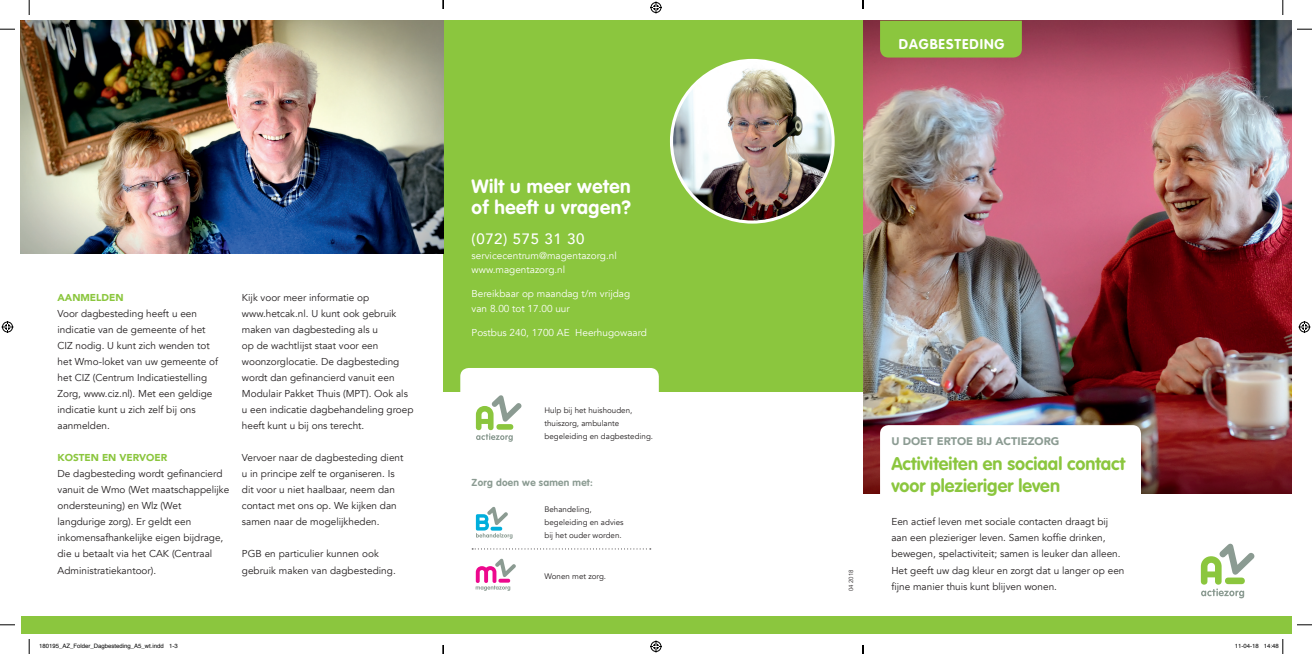
<style>
.page{position:relative;width:1312px;height:654px;background:#fff}
.page>*{position:absolute;margin:0;border:0;box-sizing:border-box;transform-origin:0 0}
.t1{font:700 19px/21px "VAG Rounded";letter-spacing:.025em;color:#fff}
.t2{font:700 18px/22px "VAG Rounded";letter-spacing:.005em;color:#8bc63e}
.t3{font:500 15px "Avenir";letter-spacing:.04em;color:#fff}
.t4{font:700 14px "VAG Rounded";letter-spacing:.065em;color:#fff}
.t5{font:900 11px "Avenir";color:#8b9b92}
.t6{font:10px/16px "Avenir";color:#231f20}
.t7{font:10px/14px "Avenir";color:#fff}
.t8{font:900 10px "Avenir";color:#8bc63e}
.t9{font:700 10px "VAG Rounded";letter-spacing:.025em;color:#8b9b92}
.t10{font:8px/13px "Avenir";color:#231f20}
.t11{font:6px "Helvetica";color:#000}
.t12{font:6px "Avenir";color:#231f20}
</style>
<div class="page">
<img style="left:863px;top:21px;width:428px;height:472px">
<div style="left:435px;top:616px;width:856px;height:17px;background:#8bc63e"></div>
<div style="left:21px;top:616px;width:433px;height:17px;background:#8bc63e"></div>
<div style="left:880px;top:21px;width:141px;height:37px;background:#8bc63e"></div>
<svg style="left:880px;top:425px;width:260px;height:69px"></svg>
<div style="left:443px;top:21px;width:420px;height:371px;background:#8bc63e"></div>
<svg style="left:475px;top:558px;width:41px;height:33px"></svg>
<svg style="left:476px;top:507px;width:36px;height:31px"></svg>
<svg style="left:460px;top:368px;width:198px;height:74px"></svg>
<svg style="left:472px;top:548px;width:178px;height:1px"></svg>
<img style="left:671px;top:60px;width:162px;height:162px;border-radius:81px">
<div style="left:670px;top:59px;width:164px;height:164px;border:3px solid #fff;border-radius:50%"></div>
<svg style="left:1200px;top:543px;width:54px;height:55px"></svg>
<img style="left:21px;top:21px;width:422px;height:232px">
<svg style="left:0;top:29px;width:15px;height:1px"></svg>
<svg style="left:1297px;top:29px;width:14px;height:1px"></svg>
<svg style="left:0;top:624px;width:15px;height:1px"></svg>
<svg style="left:1297px;top:624px;width:14px;height:1px"></svg>
<svg style="left:29px;top:0;width:1px;height:15px"></svg>
<svg style="left:29px;top:639px;width:1px;height:15px"></svg>
<svg style="left:1282px;top:0;width:1px;height:15px"></svg>
<svg style="left:650px;top:2px;width:12px;height:12px"></svg>
<svg style="left:650px;top:640px;width:12px;height:12px"></svg>
<svg style="left:2px;top:321px;width:12px;height:12px"></svg>
<svg style="left:1298px;top:321px;width:12px;height:12px"></svg>
<svg style="left:1282px;top:639px;width:1px;height:15px"></svg>
<svg style="left:442px;top:0;width:2px;height:9px"></svg>
<svg style="left:442px;top:645px;width:2px;height:9px"></svg>
<p class="t8" style="left:58px;top:289px;width:68px">AANMELDEN</p>
<p class="t6" style="left:58px;top:306px;width:162px">Voor dagbesteding heeft u een indicatie van de gemeente of het<br>CIZ nodig. U kunt zich wenden tot het Wmo-loket van uw gemeente of het CIZ (Centrum Indicatiestelling<br>Zorg, www.ciz.nl). Met een geldige indicatie kunt u zich zelf bij ons aanmelden.</p>
<p class="t8" style="left:58px;top:449px;width:111px">KOSTEN EN VERVOER</p>
<p class="t6" style="left:58px;top:466px;width:173px">De dagbesteding wordt gefinancierd vanuit de Wmo (Wet maatschappelijke ondersteuning) en Wlz (Wet langdurige zorg). Er geldt een inkomensafhankelijke eigen bijdrage, die u betaalt via het CAK (Centraal Administratiekantoor).</p>
<p class="t6" style="left:242px;top:290px;width:173px">Kijk voor meer informatie op www.hetcak.nl. U kunt ook gebruik maken van dagbesteding als u<br>op de wachtlijst staat voor een woonzorglocatie. De dagbesteding wordt dan gefinancierd vanuit een<br>Modulair Pakket Thuis (MPT). Ook als u een indicatie dagbehandeling groep heeft kunt u bij ons terecht.</p>
<p class="t6" style="left:242px;top:450px;width:163px">Vervoer naar de dagbesteding dient u in principe zelf te organiseren. Is dit voor u niet haalbaar, neem dan contact met ons op. We kijken dan samen naar de mogelijkheden.</p>
<p class="t6" style="left:242px;top:546px;width:155px">PGB en particulier kunnen ook gebruik maken van dagbesteding.</p>
<h1 class="t1" style="left:471px;top:176px;width:161px">Wilt u meer weten of heeft u vragen?</h1>
<h3 class="t3" style="left:471px;top:226px;width:114px">(072) 575 31 30</h3>
<p class="t7" style="left:471px;top:249px;width:147px">servicecentrum@magentazorg.nl www.magentazorg.nl</p>
<p class="t7" style="left:471px;top:287px;width:160px">Bereikbaar op maandag t/m vrijdag van 8.00 tot 17.00 uur</p>
<p class="t7" style="left:471px;top:325px;width:177px">Postbus 240, 1700 AE Heerhugowaard</p>
<p class="t10" style="left:544px;top:403px;width:110px">Hulp bij het huishouden, thuiszorg, ambulante begeleiding en dagbesteding.</p>
<p class="t9" style="left:471px;top:477px;width:123px">Zorg doen we samen met:</p>
<p class="t10" style="left:544px;top:502px;width:81px">Behandeling, begeleiding en advies bij het ouder worden.</p>
<p class="t10" style="left:544px;top:569px;width:63px">Wonen met zorg.</p>
<h3 class="t4" style="left:898px;top:35px;width:107px">DAGBESTEDING</h3>
<p class="t12" style="left:847px;top:591px;width:23px;rotate:-90deg">04 2018</p>
<p class="t5" style="left:891px;top:432px;width:169px">U DOET ERTOE BIJ ACTIEZORG</p>
<h2 class="t2" style="left:891px;top:453px;width:235px">Activiteiten en sociaal contact voor plezieriger leven</h2>
<p class="t6" style="left:891px;top:514px;width:234px">Een actief leven met sociale contacten draagt bij aan een plezieriger leven. Samen koffie drinken, bewegen, spelactiviteit; samen is leuker dan alleen.<br>Het geeft uw dag kleur en zorgt dat u langer op een fijne manier thuis kunt blijven wonen.</p>
<p class="t11" style="left:39px;top:641px;width:140px">180195_AZ_Folder_Dagbesteding_A5_wt.indd 1-3</p>
<p class="t11" style="left:1234px;top:641px;width:46px">11-04-18 14:48</p>
</div>
